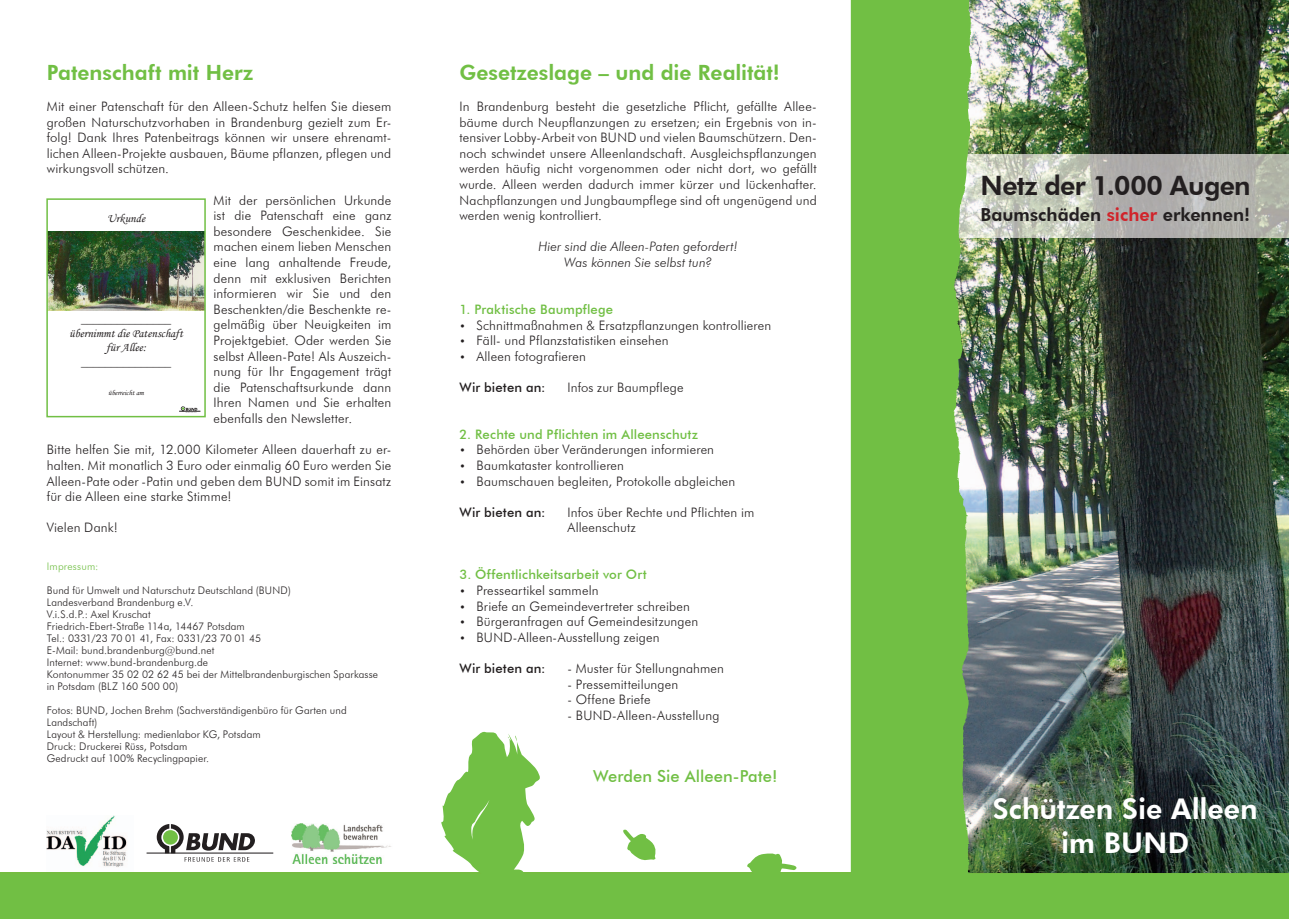
<style>
.page{position:relative;width:1289px;height:919px;background:#fff}
.page>*{position:absolute;margin:0;border:0;box-sizing:border-box;transform-origin:0 0}
.t1{font:800 28.5px/34.2px "Futura BT";color:#fff;text-align:center}
.t2{font:800 26.7px "Futura BT";letter-spacing:-.025em;color:#231f20}
.t3{font:800 21px "Futura BT";color:#71bf44}
.t4{font:800 18px "Futura BT";color:#231f20}
.t5{font:500 16.5px "Futura BT";color:#71bf44}
.t6{font:300 13.05px/15.6px "Futura BT";letter-spacing:.01em;color:#231f20;text-align:justify}
.t7{font:500 13.05px "Futura BT";letter-spacing:.01em;color:#71bf44}
.t8{font:italic 300 13.05px/15.6px "Futura BT";letter-spacing:.005em;color:#231f20;text-align:center}
.t9{font:500 13.05px "Futura BT";letter-spacing:.01em;color:#231f20}
.t10{font:12px/14.4px "Monotype Corsiva";color:#231f20;text-align:center}
.t11{font:300 10.5px/12px "Futura BT";letter-spacing:.01em;color:#231f20}
.t12{font:300 10.5px "Futura BT";letter-spacing:.02em;color:#71bf44}
.t13{font:7.5px "Monotype Corsiva";color:#231f20}
.s1{font-size:10.5px}
.s2{color:#d1232a}
</style>
<div class="page">
<div style="left:0;top:872px;width:1288px;height:46px;background:#71bf44"></div>
<svg style="left:438px;top:731px;width:102px;height:148px"></svg>
<svg style="left:623px;top:829px;width:33px;height:32px"></svg>
<svg style="left:747px;top:853px;width:50px;height:27px"></svg>
<img style="left:972px;top:0;width:316px;height:872px">
<img style="left:972px;top:154px;width:316px;height:84px">
<hr style="left:147px;top:852px;width:126px;height:1px;background:#231f20">
<svg style="left:157px;top:824px;width:99px;height:37px"></svg>
<img style="left:292px;top:823px;width:99px;height:40px">
<img style="left:46px;top:815px;width:81px;height:52px">
<svg style="left:850px;top:0;width:122px;height:918px;background:#74bd4a"></svg>
<img style="left:49px;top:231px;width:154px;height:80px">
<div style="left:46px;top:198px;width:160px;height:219px;border:2px solid #71bf44"></div>
<svg style="left:179px;top:406px;width:21px;height:7px"></svg>
<h3 class="t3" style="left:47px;top:60px;width:208px">Patenschaft mit Herz</h3>
<p class="t6" style="left:47px;top:98px;width:346px">Mit einer Patenschaft für den Alleen-Schutz helfen Sie diesem großen Naturschutzvorhaben in Brandenburg gezielt zum Er&shy;folg! Dank Ihres Patenbeitrags können wir unsere ehrenamt&shy;lichen Alleen-Projekte ausbauen, Bäume pflanzen, pflegen und wirkungsvoll schützen.</p>
<p class="t6" style="left:213px;top:192px;width:179px">Mit der persönlichen Urkunde ist die Patenschaft eine ganz besondere Geschenkidee. Sie machen einem lieben Menschen eine lang anhaltende Freude, denn mit exklusiven Berichten informieren wir Sie und den Beschenkten/die Beschenkte re&shy;gelmäßig über Neuigkeiten im Projektgebiet. Oder werden Sie selbst Alleen-Pate! Als Auszeich&shy;nung für Ihr Engagement trägt die Patenschaftsurkunde dann Ihren Namen und Sie erhalten ebenfalls den Newsletter.</p>
<p class="t6" style="left:47px;top:441px;width:346px">Bitte helfen Sie mit, 12.000 Kilometer Alleen dauerhaft zu er&shy;halten. Mit monatlich 3 Euro oder einmalig 60 Euro werden Sie Alleen-Pate oder -Patin und geben dem BUND somit im Einsatz für die Alleen eine starke Stimme!</p>
<p class="t6" style="left:47px;top:519px;width:73px">Vielen Dank!</p>
<p class="t12" style="left:47px;top:560px;width:53px">Impressum:</p>
<p class="t11" style="left:47px;top:584px;width:333px">Bund für Umwelt und Naturschutz Deutschland (BUND)<br>Landesverband Brandenburg e.V.<br>V.i.S.d.P.: Axel Kruschat<br>Friedrich-Ebert-Straße 114a, 14467 Potsdam<br>Tel.: 0331/23 70 01 41, Fax: 0331/23 70 01 45<br>E-Mail: bund.brandenburg@bund.net<br>Internet: www.bund-brandenburg.de<br>Kontonummer 35 02 02 62 45 bei der Mittelbrandenburgischen Sparkasse in Potsdam (BLZ 160 500 00)</p>
<p class="t11" style="left:47px;top:704px;width:301px">Fotos: BUND, Jochen Brehm (Sachverständigenbüro für Garten und Landschaft)<br>Layout &amp; Herstellung: medienlabor KG, Potsdam<br>Druck: Druckerei Rüss, Potsdam<br>Gedruckt auf 100% Recyclingpapier.</p>
<p class="t10" style="left:107px;top:211px;width:40px">Urkunde</p>
<p class="t10" style="left:69px;top:326px;width:115px">übernimmt die Patenschaft für Allee: _______________</p>
<p class="t13" style="left:108px;top:387px;width:37px">überreicht am</p>
<h3 class="t3" style="left:459px;top:60px;width:322px">Gesetzeslage – und die Realität!</h3>
<p class="t6" style="left:459px;top:98px;width:359px">In Brandenburg besteht die gesetzliche Pflicht, gefällte Allee&shy;bäume durch Neupflanzungen zu ersetzen; ein Ergebnis von in&shy;tensiver Lobby-Arbeit von BUND und vielen Baumschützern. Den&shy;noch schwindet unsere Alleenlandschaft. Ausgleichspflanzungen werden häufig nicht vorgenommen oder nicht dort, wo gefällt wurde. Alleen werden dadurch immer kürzer und lückenhafter.<br>Nachpflanzungen und Jungbaumpflege sind oft ungenügend und werden wenig kontrolliert.</p>
<p class="t8" style="left:538px;top:239px;width:201px">Hier sind die Alleen-Paten gefordert!<br>Was können Sie selbst tun?</p>
<p class="t7" style="left:459px;top:301px;width:155px">1. Praktische Baumpflege</p>
<p class="t6" style="left:459px;top:317px;width:313px"><span class="s1">•</span> Schnittmaßnahmen &amp; Ersatzpflanzungen kontrollieren</p>
<p class="t6" style="left:459px;top:332px;width:211px"><span class="s1">•</span> Fäll- und Pflanzstatistiken einsehen</p>
<p class="t6" style="left:459px;top:348px;width:128px"><span class="s1">•</span> Alleen fotografieren</p>
<p class="t9" style="left:459px;top:379px;width:88px">Wir bieten an:</p>
<p class="t6" style="left:567px;top:379px;width:117px">Infos zur Baumpflege</p>
<p class="t7" style="left:459px;top:426px;width:240px">2. Rechte und Pflichten im Alleenschutz</p>
<p class="t6" style="left:459px;top:442px;width:256px"><span class="s1">•</span> Behörden über Veränderungen informieren</p>
<p class="t6" style="left:459px;top:457px;width:166px"><span class="s1">•</span> Baumkataster kontrollieren</p>
<p class="t6" style="left:459px;top:473px;width:277px"><span class="s1">•</span> Baumschauen begleiten, Protokolle abgleichen</p>
<p class="t9" style="left:459px;top:504px;width:88px">Wir bieten an:</p>
<p class="t6" style="left:567px;top:504px;width:188px">Infos über Rechte und Pflichten im<br>Alleenschutz</p>
<p class="t7" style="left:459px;top:566px;width:189px">3. Öffentlichkeitsarbeit vor Ort</p>
<p class="t6" style="left:459px;top:582px;width:141px"><span class="s1">•</span> Presseartikel sammeln</p>
<p class="t6" style="left:459px;top:598px;width:232px"><span class="s1">•</span> Briefe an Gemeindevertreter schreiben</p>
<p class="t6" style="left:459px;top:613px;width:240px"><span class="s1">•</span> Bürgeranfragen auf Gemeindesitzungen</p>
<p class="t6" style="left:459px;top:629px;width:201px"><span class="s1">•</span> BUND-Alleen-Ausstellung zeigen</p>
<p class="t9" style="left:459px;top:660px;width:88px">Wir bieten an:</p>
<p class="t6" style="left:567px;top:660px;width:158px">- Muster für Stellungnahmen</p>
<p class="t6" style="left:567px;top:676px;width:112px">- Pressemitteilungen</p>
<p class="t6" style="left:567px;top:691px;width:84px">- Offene Briefe</p>
<p class="t6" style="left:567px;top:707px;width:153px">- BUND-Alleen-Ausstellung</p>
<p class="t5" style="left:593px;top:766px;width:186px">Werden Sie Alleen-Pate!</p>
<h2 class="t2" style="left:980px;top:169px;width:272px">Netz der 1.000 Augen</h2>
<h3 class="t4" style="left:980px;top:203px;width:271px">Baumschäden <span class="s2">sicher</span> erkennen!</h3>
<h1 class="t1" style="left:992px;top:791px;width:266px">Schützen Sie Alleen im BUND</h1>
</div>
